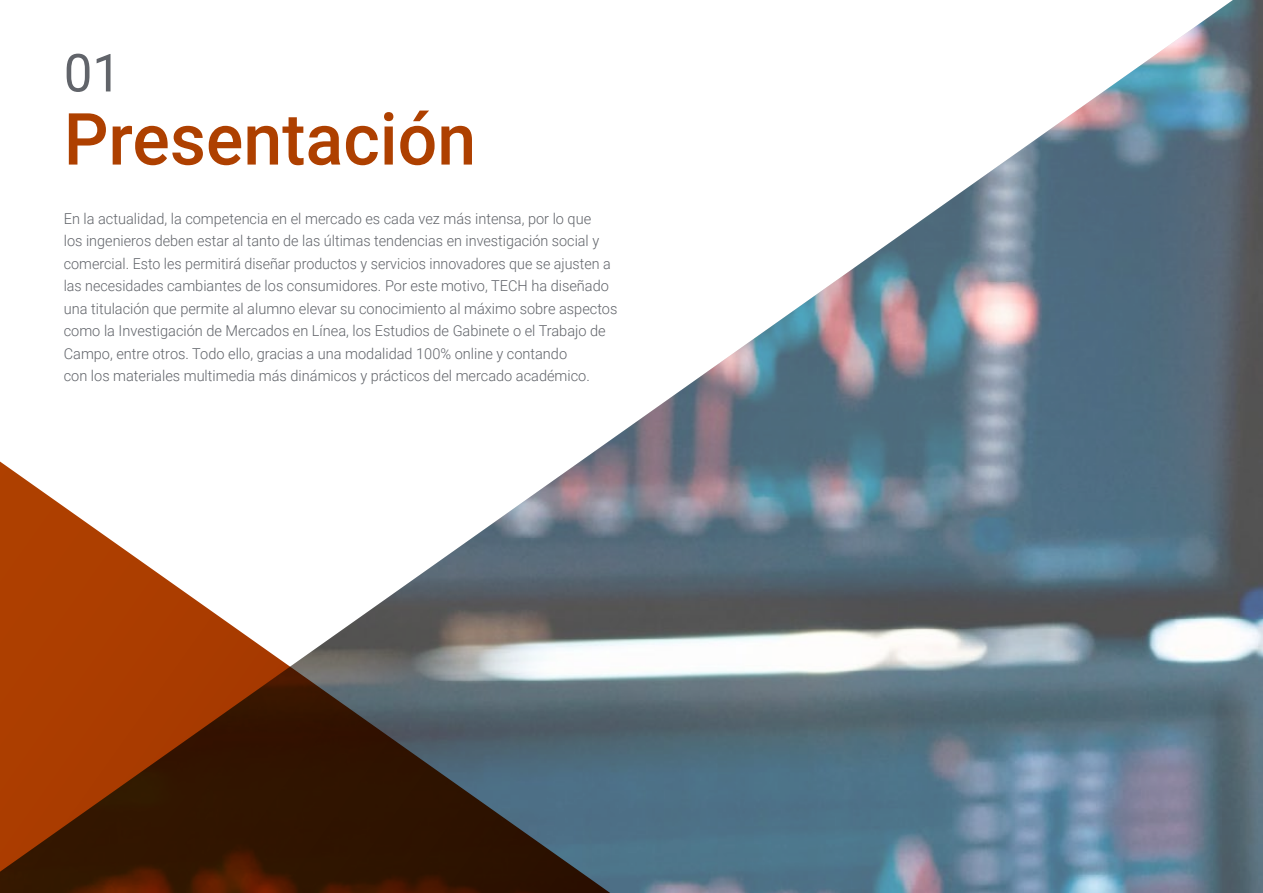
<style>
.page{position:relative;width:1263px;height:893px;background:#fff}
.page>*{position:absolute;margin:0;border:0;box-sizing:border-box;transform-origin:0 0}
.t1{font:500 72px "Roboto";color:#ae4000}
.t2{font:52.5px "Roboto";color:#61646a}
.t3{font:300 15px/22.5px "Roboto";color:#61646a}
</style>
<div class="page">
<img style="left:602px;top:0;width:661px;height:893px">
<svg style="left:0;top:446px;width:640px;height:447px"></svg>
<h2 class="t2" style="left:64px;top:36px;width:59px">01</h2>
<h1 class="t1" style="left:64px;top:89px;width:414px">Presentación</h1>
<p class="t3" style="left:64px;top:207px;width:555px">En la actualidad, la competencia en el mercado es cada vez más intensa, por lo que<br>los ingenieros deben estar al tanto de las últimas tendencias en investigación social y comercial. Esto les permitirá diseñar productos y servicios innovadores que se ajusten a las necesidades cambiantes de los consumidores. Por este motivo, TECH ha diseñado una titulación que permite al alumno elevar su conocimiento al máximo sobre aspectos como la Investigación de Mercados en Línea, los Estudios de Gabinete o el Trabajo de Campo, entre otros. Todo ello, gracias a una modalidad 100% online y contando<br>con los materiales multimedia más dinámicos y prácticos del mercado académico.</p>
</div>
